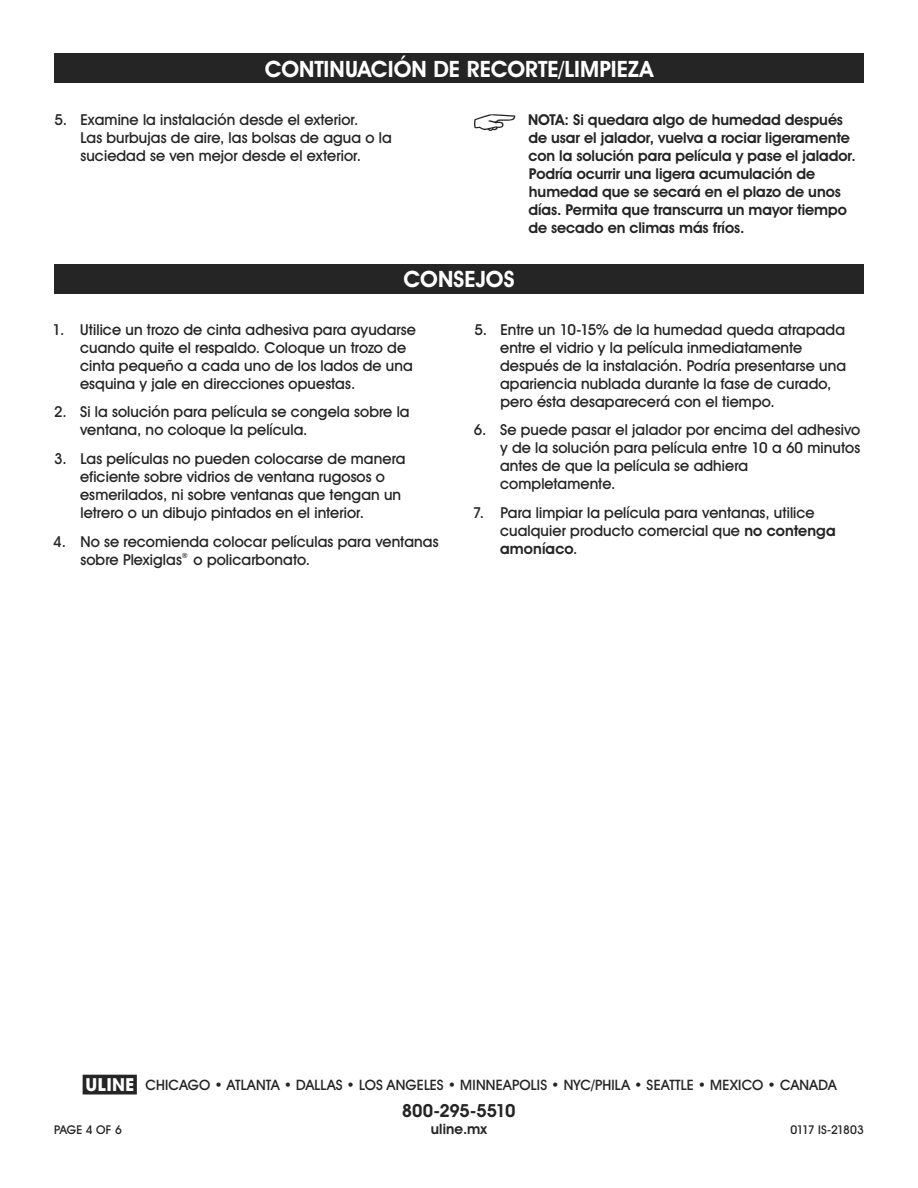
<style>
.page{position:relative;width:918px;height:1188px;background:#fff}
.page>*{position:absolute;margin:0;border:0;box-sizing:border-box;transform-origin:0 0}
.t1{font:700 22.5px "Uline Two Knine";letter-spacing:.005em;color:#fff}
.t2{font:700 18px "Uline Two Knine";letter-spacing:-.02em;color:#252525}
.t3{font:15px/18px "Uline Two Knine";letter-spacing:.005em;color:#252525}
.t4{font:700 15px/18px "Uline Two Knine";letter-spacing:-.005em;color:#252525}
.t5{font:14.25px "Uline Two Knine";letter-spacing:.01em;color:#252525}
.t6{font:700 14.25px "Uline Two Knine";letter-spacing:.01em;color:#252525}
.t7{font:12px "Uline Two Knine";letter-spacing:-.05em;color:#252525}
.t8{font:12px "Uline Two Knine";letter-spacing:-.02em;color:#252525}
.s1{font-weight:700}
.s2{font-size:18px}
</style>
<div class="page">
<div style="left:54px;top:264px;width:810px;height:30px;background:#252525"></div>
<div style="left:54px;top:53px;width:810px;height:30px;background:#252525"></div>
<svg style="left:474px;top:114px;width:41px;height:17px"></svg>
<h1 class="t1" style="left:265px;top:55px;width:390px">CONTINUACIÓN DE RECORTE/LIMPIEZA</h1>
<p class="t3" style="left:80px;top:110px;width:313px;text-indent:-26px">5. Examine la instalación desde el exterior.<br>Las burbujas de aire, las bolsas de agua o la suciedad se ven mejor desde el exterior.</p>
<p class="t4" style="left:528px;top:111px;width:329px">NOTA: Si quedara algo de humedad después de usar el jalador, vuelva a rociar ligeramente con la solución para película y pase el jalador.<br>Podría ocurrir una ligera acumulación de humedad que se secará en el plazo de unos días. Permita que transcurra un mayor tiempo de secado en climas más fríos.</p>
<h1 class="t1" style="left:404px;top:265px;width:112px">CONSEJOS</h1>
<p class="t3" style="left:80px;top:320px;width:337px;text-indent:-28px">1. Utilice un trozo de cinta adhesiva para ayudarse cuando quite el respaldo. Coloque un trozo de cinta pequeño a cada uno de los lados de una esquina y jale en direcciones opuestas.</p>
<p class="t3" style="left:80px;top:403px;width:331px;text-indent:-26px">2. Si la solución para película se congela sobre la ventana, no coloque la película.</p>
<p class="t3" style="left:80px;top:450px;width:327px;text-indent:-26px">3. Las películas no pueden colocarse de manera eficiente sobre vidrios de ventana rugosos o esmerilados, ni sobre ventanas que tengan un letrero o un dibujo pintados en el interior.</p>
<p class="t3" style="left:80px;top:532px;width:360px;text-indent:-27px">4. No se recomienda colocar películas para ventanas sobre Plexiglas<sup>®</sup> o policarbonato.</p>
<p class="t3" style="left:500px;top:320px;width:347px;text-indent:-26px">5. Entre un 10-15% de la humedad queda atrapada entre el vidrio y la película inmediatamente después de la instalación. Podría presentarse una apariencia nublada durante la fase de curado, pero ésta desaparecerá con el tiempo.</p>
<p class="t3" style="left:500px;top:421px;width:362px;text-indent:-26px">6. Se puede pasar el jalador por encima del adhesivo y de la solución para película entre 10 a 60 minutos antes de que la película se adhiera completamente.</p>
<p class="t3" style="left:500px;top:504px;width:337px;text-indent:-27px">7. Para limpiar la película para ventanas, utilice cualquier producto comercial que <span class="s1">no contenga amoníaco</span>.</p>
<p class="t5" style="left:83px;top:1076px;width:755px"><span class="s2">π</span> CHICAGO • ATLANTA • DALLAS • LOS ANGELES • MINNEAPOLIS • NYC/PHILA • SEATTLE • MEXICO • CANADA</p>
<p class="t2" style="left:402px;top:1099px;width:115px">800-295-5510</p>
<p class="t6" style="left:431px;top:1120px;width:58px">uline.mx</p>
<p class="t8" style="left:54px;top:1122px;width:69px">PAGE 4 OF 6</p>
<p class="t7" style="left:791px;top:1122px;width:75px">0117 IS-21803</p>
</div>
